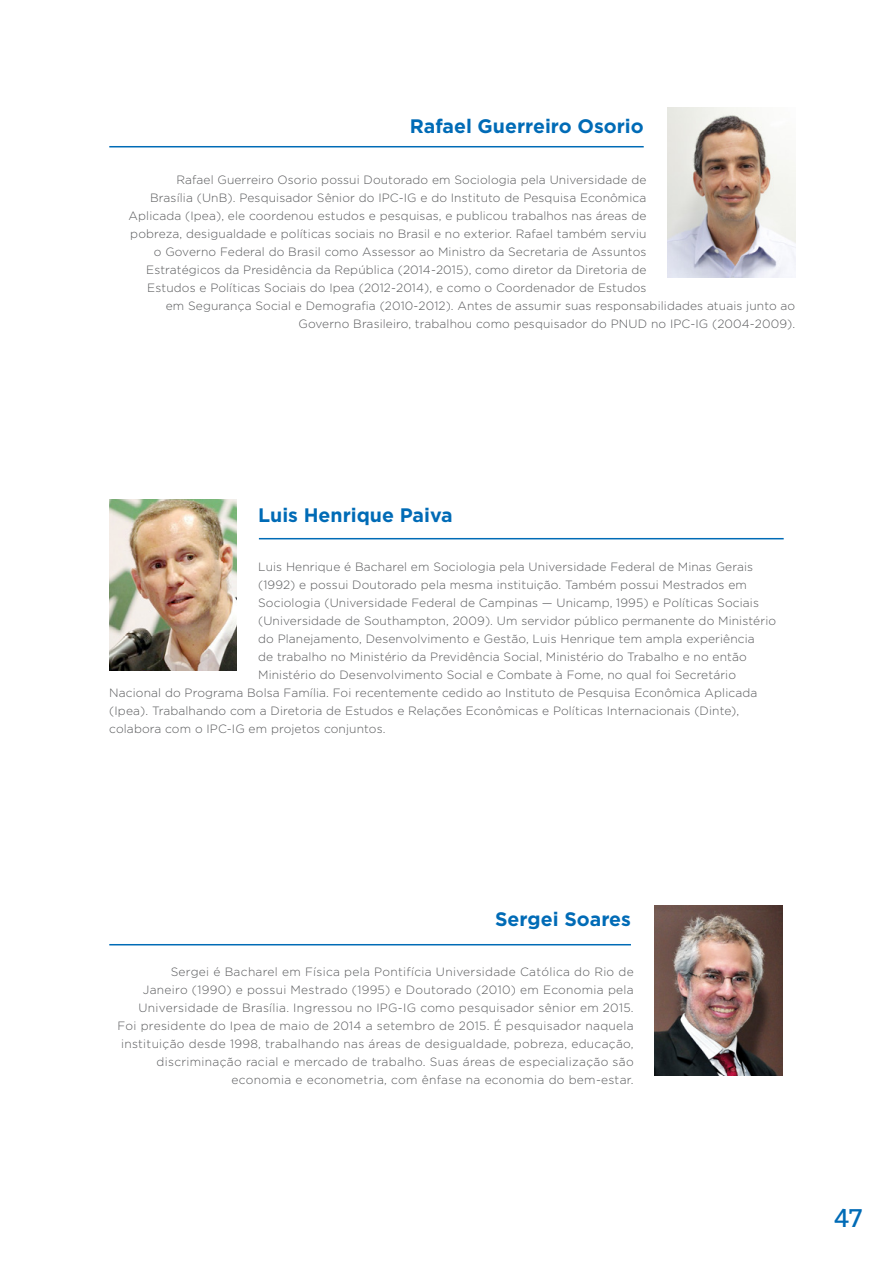
<style>
.page{position:relative;width:893px;height:1263px;background:#fff}
.page>*{position:absolute;margin:0;border:0;box-sizing:border-box;transform-origin:0 0}
.t1{font:25.5px "Bitter";color:#006bb6}
.t2{font:700 19.5px "Gotham";color:#006bb6}
.t3{font:300 12px/18px "Gotham";letter-spacing:.01em;color:#58595b;text-align:right}
</style>
<div class="page">
<img style="left:668px;top:107px;width:127px;height:170px">
<img style="left:655px;top:905px;width:127px;height:171px">
<img style="left:109px;top:500px;width:128px;height:170px">
<hr style="left:259px;top:538px;width:525px;height:1px;background:#006bb6">
<hr style="left:109px;top:146px;width:535px;height:1px;background:#006bb6">
<hr style="left:109px;top:944px;width:522px;height:1px;background:#006bb6">
<h2 class="t2" style="left:410px;top:115px;width:235px">Rafael Guerreiro Osorio</h2>
<p class="t3" style="left:176px;top:170px;width:471px">Rafael Guerreiro Osorio possui Doutorado em Sociologia pela Universidade de</p>
<p class="t3" style="left:150px;top:188px;width:498px">Brasília (UnB). Pesquisador Sênior do IPC-IG e do Instituto de Pesquisa Econômica</p>
<p class="t3" style="left:129px;top:206px;width:519px">Aplicada (Ipea), ele coordenou estudos e pesquisas, e publicou trabalhos nas áreas de</p>
<p class="t3" style="left:130px;top:224px;width:518px">pobreza, desigualdade e políticas sociais no Brasil e no exterior. Rafael também serviu</p>
<p class="t3" style="left:154px;top:242px;width:494px">o Governo Federal do Brasil como Assessor ao Ministro da Secretaria de Assuntos</p>
<p class="t3" style="left:146px;top:260px;width:502px">Estratégicos da Presidência da República (2014-2015), como diretor da Diretoria de</p>
<p class="t3" style="left:147px;top:278px;width:501px">Estudos e Políticas Sociais do Ipea (2012-2014), e como o Coordenador de Estudos</p>
<p class="t3" style="left:166px;top:296px;width:631px">em Segurança Social e Demografia (2010-2012). Antes de assumir suas responsabilidades atuais junto ao</p>
<p class="t3" style="left:298px;top:314px;width:498px">Governo Brasileiro, trabalhou como pesquisador do PNUD no IPC-IG (2004-2009).</p>
<h2 class="t2" style="left:258px;top:504px;width:196px">Luis Henrique Paiva</h2>
<p class="t3" style="left:258px;top:558px;width:496px">Luis Henrique é Bacharel em Sociologia pela Universidade Federal de Minas Gerais</p>
<p class="t3" style="left:258px;top:576px;width:490px">(1992) e possui Doutorado pela mesma instituição. Também possui Mestrados em</p>
<p class="t3" style="left:258px;top:594px;width:502px">Sociologia (Universidade Federal de Campinas — Unicamp, 1995) e Políticas Sociais</p>
<p class="t3" style="left:258px;top:612px;width:519px">(Universidade de Southampton, 2009). Um servidor público permanente do Ministério</p>
<p class="t3" style="left:258px;top:630px;width:498px">do Planejamento, Desenvolvimento e Gestão, Luis Henrique tem ampla experiência</p>
<p class="t3" style="left:258px;top:648px;width:490px">de trabalho no Ministério da Previdência Social, Ministério do Trabalho e no então</p>
<p class="t3" style="left:258px;top:666px;width:479px">Ministério do Desenvolvimento Social e Combate à Fome, no qual foi Secretário</p>
<p class="t3" style="left:109px;top:684px;width:650px">Nacional do Programa Bolsa Família. Foi recentemente cedido ao Instituto de Pesquisa Econômica Aplicada</p>
<p class="t3" style="left:109px;top:702px;width:631px">(Ipea). Trabalhando com a Diretoria de Estudos e Relações Econômicas e Políticas Internacionais (Dinte),</p>
<p class="t3" style="left:109px;top:720px;width:278px">colabora com o IPC-IG em projetos conjuntos.</p>
<h2 class="t2" style="left:495px;top:908px;width:137px">Sergei Soares</h2>
<p class="t3" style="left:118px;top:962px;width:518px">Sergei é Bacharel em Física pela Pontifícia Universidade Católica do Rio de<br>Janeiro (1990) e possui Mestrado (1995) e Doutorado (2010) em Economia pela Universidade de Brasília. Ingressou no IPG-IG como pesquisador sênior em 2015.<br>Foi presidente do Ipea de maio de 2014 a setembro de 2015. É pesquisador naquela instituição desde 1998, trabalhando nas áreas de desigualdade, pobreza, educação, discriminação racial e mercado de trabalho. Suas áreas de especialização são economia e econometria, com ênfase na economia do bem-estar.</p>
<h1 class="t1" style="left:834px;top:1199px;width:30px">47</h1>
</div>
